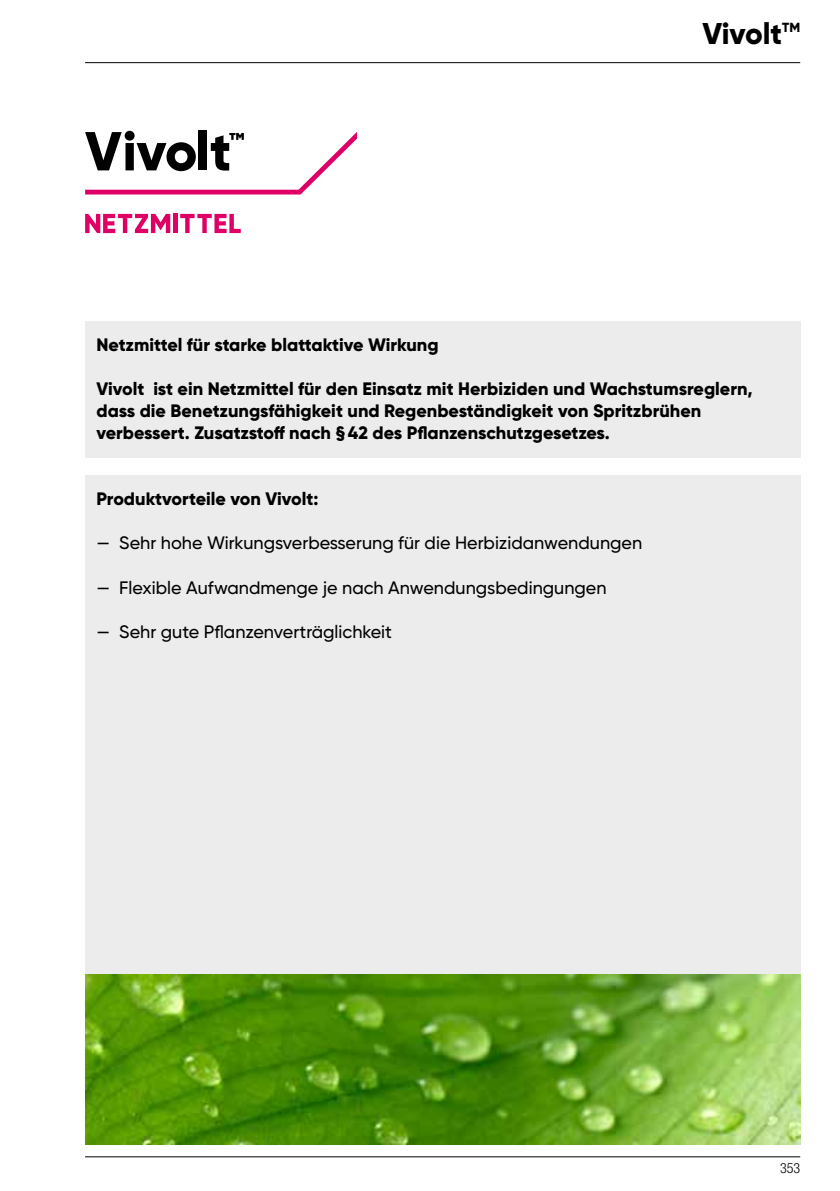
<style>
.page{position:relative;width:840px;height:1191px;background:#fff}
.page>*{position:absolute;margin:0;border:0;box-sizing:border-box;transform-origin:0 0}
.t1{font:800 30px "Gilroy";color:#000}
.t2{font:800 18px/22px "Gilroy";color:#000}
.t3{font:500 18px "Gilroy";color:#000}
.t4{font:300 condensed 14px "Helvetica Neue LT Std";color:#000}
.t5{font:800 13.2px "Gilroy";color:#000}
</style>
<div class="page">
<hr style="left:85px;top:1156px;width:714px;height:1px;background:#000">
<hr style="left:85px;top:62px;width:714px;height:1px;background:#000">
<div style="left:85px;top:321px;width:714px;height:136px;background:#ececec"></div>
<div style="left:85px;top:475px;width:714px;height:669px;background:#ececec"></div>
<img style="left:85px;top:974px;width:714px;height:170px">
<svg style="left:85px;top:214px;width:85px;height:19px"></svg>
<hr style="left:173px;top:214px;width:4px;height:19px;background:#de0065">
<svg style="left:180px;top:214px;width:60px;height:19px"></svg>
<div style="left:198px;top:130px;width:9px;height:40px;background:#000"></div>
<svg style="left:85px;top:131px;width:272px;height:63px"></svg>
<h1 class="t1" style="left:702px;top:15px;width:81px">Vivolt</h1>
<p class="t5" style="left:781px;top:19px;width:19px">TM</p>
<p class="t2" style="left:96px;top:334px;width:343px">Netzmittel für starke blattaktive Wirkung</p>
<p class="t2" style="left:96px;top:378px;width:657px">Vivolt ist ein Netzmittel für den Einsatz mit Herbiziden und Wachstumsreglern, dass die Benetzungsfähigkeit und Regenbeständigkeit von Spritzbrühen verbessert. Zusatzstoff nach §42 des Pflanzenschutzgesetzes.</p>
<p class="t2" style="left:96px;top:488px;width:223px">Produktvorteile von Vivolt:</p>
<p class="t3" style="left:96px;top:532px;width:547px">— Sehr hohe Wirkungsverbesserung für die Herbizidanwendungen</p>
<p class="t3" style="left:96px;top:576px;width:511px">— Flexible Aufwandmenge je nach Anwendungsbedingungen</p>
<p class="t3" style="left:96px;top:620px;width:297px">— Sehr gute Pflanzenverträglichkeit</p>
<p class="t4" style="left:779px;top:1159px;width:22px">353</p>
</div>
